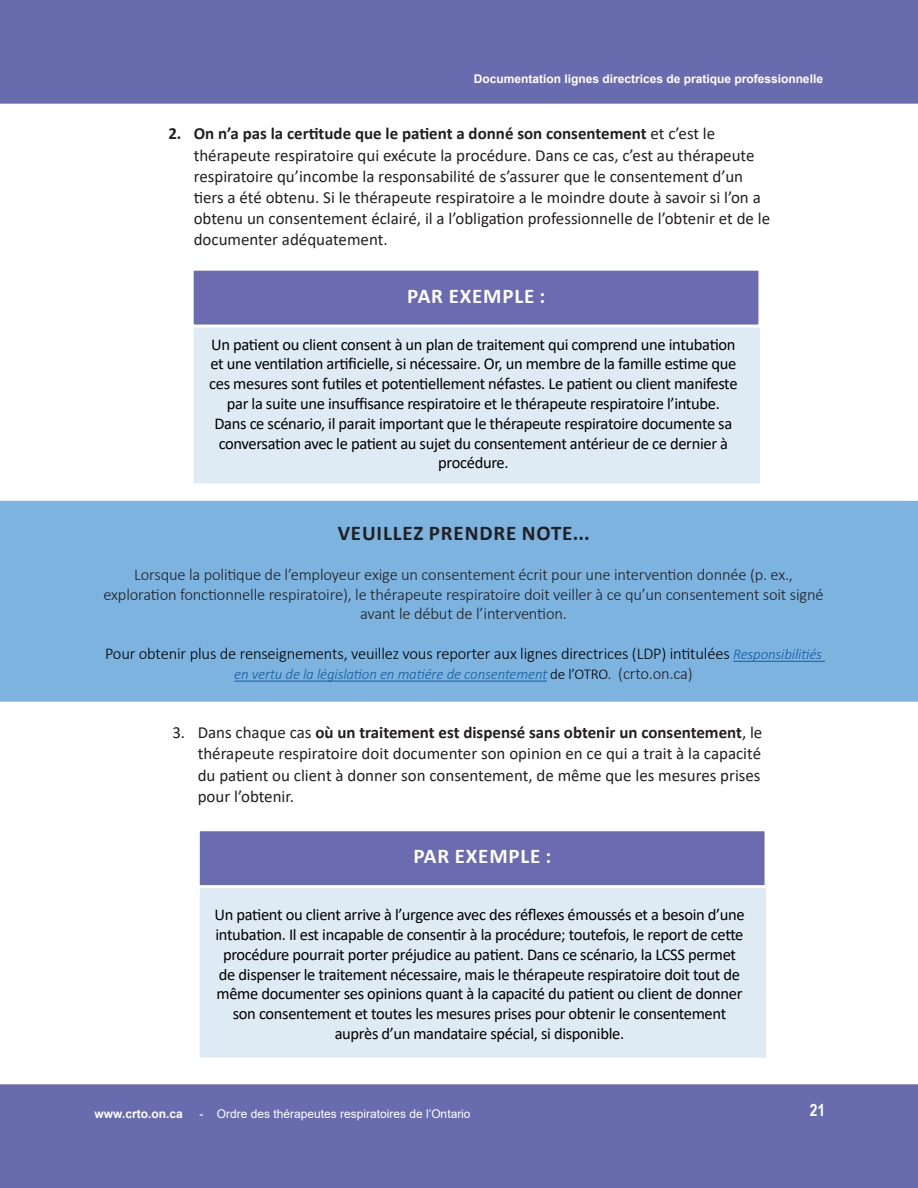
<style>
.page{position:relative;width:918px;height:1188px;background:#fff}
.page>*{position:absolute;margin:0;border:0;box-sizing:border-box;transform-origin:0 0}
.Page_Section_Title{font:700 21px "Calibri";letter-spacing:.04em;color:#fff}
.Page_Section_Title-2{font:700 21px "Calibri";letter-spacing:.04em;color:#231f20}
.t1{font:16.95px/21.1px "Calibri";color:#231f20}
.t2{font:700 16.95px "Arial Narrow";color:#fff}
.Page_Section_Title-3{font:16.5px/19.8px "Calibri";letter-spacing:-.02em;color:#000;text-align:center}
.Page_Section_Title-4{font:300 16.5px/19.8px "Calibri";letter-spacing:-.01em;color:#231f20;text-align:center}
.Page_Section_Title-5{font:300 16.5px "Calibri";letter-spacing:-.01em;color:#000}
.Page_Section_Title-6{font:italic 300 15px "Calibri";letter-spacing:-.01em;color:#175d9e}
.t3{font:700 12px "Arial";color:#fff}
.t4{font:12px "Arial";color:#fff}
.s1{font-weight:700}
.s2{font-style:italic;font-size:15px;color:#175d9e}
.s3{font-style:normal;color:#000}
.s4{font-style:normal;font-size:16.5px;color:#231f20}
</style>
<div class="page">
<div style="left:0;top:1084px;width:918px;height:104px;background:#696baf"></div>
<div style="left:0;top:0;width:918px;height:104px;background:#696baf"></div>
<div style="left:193px;top:270px;width:566px;height:55px;background:#6a6bb0"></div>
<div style="left:192px;top:269px;width:568px;height:57px;border:2px solid #fff"></div>
<div style="left:193px;top:327px;width:568px;height:157px;background:#dfebf4"></div>
<div style="left:192px;top:326px;width:569px;height:159px;border:2px solid #fff"></div>
<div style="left:0;top:501px;width:918px;height:201px;background:#7cb3df"></div>
<div style="left:199px;top:830px;width:566px;height:56px;background:#6a6bb0"></div>
<div style="left:198px;top:830px;width:568px;height:57px;border:2px solid #fff"></div>
<div style="left:199px;top:887px;width:568px;height:171px;background:#dfebf4"></div>
<div style="left:198px;top:887px;width:570px;height:172px;border:2px solid #fff"></div>
<p class="t3" style="left:474px;top:70px;width:351px">Documentation lignes directrices de pratique professionnelle</p>
<p class="t1" style="left:194px;top:123px;width:578px;text-indent:-25px"><span class="s1">2. On n’a pas la certitude que le patient a donné son consentement</span> et c’est le thérapeute respiratoire qui exécute la procédure. Dans ce cas, c’est au thérapeute respiratoire qu’incombe la responsabilité de s’assurer que le consentement d’un tiers a été obtenu. Si le thérapeute respiratoire a le moindre doute à savoir si l’on a obtenu un consentement éclairé, il a l’obligation professionnelle de l’obtenir et de le documenter adéquatement.</p>
<p class="Page_Section_Title" style="left:407px;top:281px;width:140px">PAR EXEMPLE :</p>
<p class="Page_Section_Title-3" style="left:209px;top:334px;width:530px">Un patient ou client consent à un plan de traitement qui comprend une intubation et une ventilation artificielle, si nécessaire. Or, un membre de la famille estime que ces mesures sont futiles et potentiellement néfastes. Le patient ou client manifeste par la suite une insuffisance respiratoire et le thérapeute respiratoire l’intube.<br>Dans ce scénario, il parait important que le thérapeute respiratoire documente sa conversation avec le patient au sujet du consentement antérieur de ce dernier à procédure.</p>
<p class="Page_Section_Title-2" style="left:338px;top:518px;width:254px">VEUILLEZ PRENDRE NOTE...</p>
<p class="Page_Section_Title-4" style="left:104px;top:564px;width:722px">Lorsque la politique de l’employeur exige un consentement écrit pour une intervention donnée (p. ex., exploration fonctionnelle respiratoire), le thérapeute respiratoire doit veiller à ce qu’un consentement soit signé avant le début de l’intervention.</p>
<p class="Page_Section_Title-5" style="left:105px;top:644px;width:718px">Pour obtenir plus de renseignements, veuillez vous reporter aux lignes directrices (LDP) intitulées <span class="s2">Responsibilitiés</span></p>
<p class="Page_Section_Title-6" style="left:234px;top:665px;width:460px">en vertu de la législation en matiére de consentement <span class="s3">de l’OTRO.</span> <span class="s4">(crto.on.ca)</span></p>
<p class="t1" style="left:198px;top:722px;width:566px;text-align:justify;text-indent:-25px">3. Dans chaque cas <span class="s1">où un traitement est dispensé sans obtenir un consentement</span>, le thérapeute respiratoire doit documenter son opinion en ce qui a trait à la capacité du patient ou client à donner son consentement, de même que les mesures prises pour l’obtenir.</p>
<p class="Page_Section_Title" style="left:413px;top:842px;width:140px">PAR EXEMPLE :</p>
<p class="Page_Section_Title-3" style="left:214px;top:905px;width:532px">Un patient ou client arrive à l’urgence avec des réflexes émoussés et a besoin d’une intubation. Il est incapable de consentir à la procédure; toutefois, le report de cette procédure pourrait porter préjudice au patient. Dans ce scénario, la LCSS permet de dispenser le traitement nécessaire, mais le thérapeute respiratoire doit tout de même documenter ses opinions quant à la capacité du patient ou client de donner son consentement et toutes les mesures prises pour obtenir le consentement auprès d’un mandataire spécial, si disponible.</p>
<p class="t3" style="left:94px;top:1105px;width:90px">www.crto.on.ca</p>
<p class="t4" style="left:199px;top:1106px;width:273px">- Ordre des thérapeutes respiratoires de l’Ontario</p>
<p class="t2" style="left:810px;top:1097px;width:17px">21</p>
</div>
